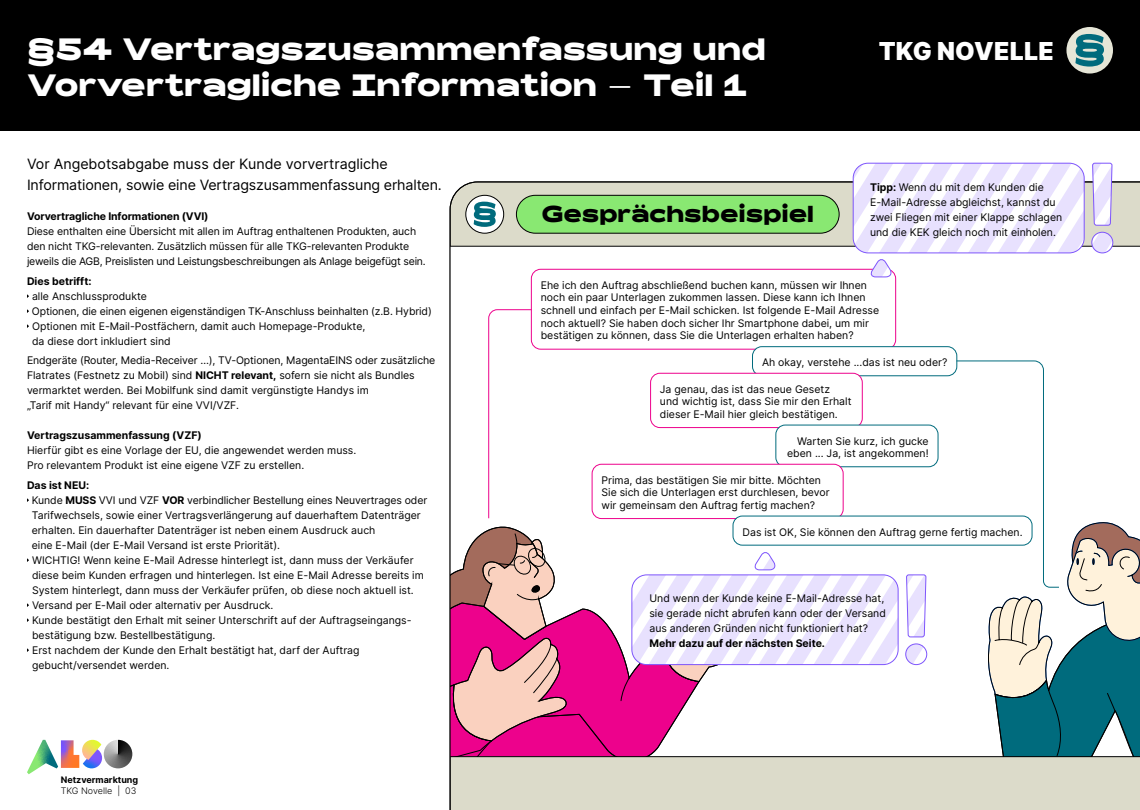
<style>
.page{position:relative;width:1140px;height:810px;background:#fff}
.page>*{position:absolute;margin:0;border:0;box-sizing:border-box;transform-origin:0 0}
.t1{font:700 30px/36px "Rois";color:#fff}
.t2{font:900 24.75px "Inter";letter-spacing:.01em;color:#fff}
.t3{font:700 22.42px "Rois";color:#000}
.t4{font:14.25px/21px "Inter";letter-spacing:-.01em;color:#000}
.t5{font:10.5px/15px "Inter";color:#000}
.t6{font:700 10.5px "Inter";color:#000}
.t7{font:700 9px "Inter";color:#000}
.t8{font:300 9px "Inter";color:#000}
.s1{font-weight:700}
</style>
<div class="page">
<div style="left:0;top:0;width:1140px;height:130px;background:#000"></div>
<svg style="left:27px;top:740px;width:105px;height:34px"></svg>
<svg style="left:450px;top:182px;width:690px;height:628px"></svg>
<div style="left:531px;top:269px;width:365px;height:80px;background:#fff;border-radius:9px"></div>
<div style="left:531px;top:269px;width:365px;height:81px;border:1px solid #ed028c;border-radius:9px"></div>
<div style="left:753px;top:347px;width:204px;height:29px;background:#fff;border-radius:9px"></div>
<div style="left:752px;top:346px;width:205px;height:30px;border:1px solid #006b7d;border-radius:9px"></div>
<div style="left:651px;top:373px;width:211px;height:55px;background:#fff;border-radius:9px"></div>
<div style="left:650px;top:373px;width:213px;height:55px;border:1px solid #ed028c;border-radius:9px"></div>
<div style="left:776px;top:425px;width:162px;height:42px;background:#fff;border-radius:9px"></div>
<div style="left:775px;top:425px;width:163px;height:42px;border:1px solid #006b7d;border-radius:9px"></div>
<div style="left:592px;top:464px;width:251px;height:55px;background:#fff;border-radius:9px"></div>
<div style="left:592px;top:464px;width:252px;height:55px;border:1px solid #ed028c;border-radius:9px"></div>
<div style="left:733px;top:516px;width:299px;height:29px;background:#fff;border-radius:9px"></div>
<div style="left:733px;top:516px;width:299px;height:30px;border:1px solid #006b7d;border-radius:9px"></div>
<svg style="left:488px;top:309px;width:44px;height:210px"></svg>
<svg style="left:956px;top:360px;width:184px;height:397px"></svg>
<svg style="left:906px;top:544px;width:22px;height:146px"></svg>
<svg style="left:853px;top:163px;width:231px;height:90px"></svg>
<div style="left:853px;top:163px;width:232px;height:90px;border:1px solid #7e55fc;border-radius:15px"></div>
<svg style="left:1092px;top:130px;width:22px;height:149px"></svg>
<svg style="left:869px;top:259px;width:23px;height:19px"></svg>
<svg style="left:450px;top:525px;width:448px;height:232px"></svg>
<div style="left:1066px;top:27px;width:47px;height:47px;background:#e6e6d7;border-radius:50%"></div>
<svg style="left:1075px;top:34px;width:29px;height:33px"></svg>
<p class="t1" style="left:27px;top:32px;width:740px">§54 Vertragszusammenfassung und<br>Vorvertragliche Information – Teil 1</p>
<p class="t2" style="left:879px;top:33px;width:177px">TKG NOVELLE</p>
<p class="t4" style="left:27px;top:153px;width:416px">Vor Angebotsabgabe muss der Kunde vorvertragliche<br>Informationen, sowie eine Vertragszusammenfassung erhalten.</p>
<p class="t6" style="left:27px;top:209px;width:183px">Vorvertragliche Informationen (VVI)</p>
<p class="t5" style="left:27px;top:224px;width:400px">Diese enthalten eine Übersicht mit allen im Auftrag enthaltenen Produkten, auch den nicht TKG-relevanten. Zusätzlich müssen für alle TKG-relevanten Produkte jeweils die AGB, Preislisten und Leistungsbeschreibungen als Anlage beigefügt sein.</p>
<p class="t6" style="left:27px;top:273px;width:66px">Dies betrifft:</p>
<p class="t5" style="left:32px;top:288px;width:116px">alle Anschlussprodukte</p>
<p class="t5" style="left:32px;top:303px;width:402px">Optionen, die einen eigenen eigenständigen TK-Anschluss beinhalten (z.B. Hybrid)</p>
<p class="t5" style="left:32px;top:318px;width:335px">Optionen mit E-Mail-Postfächern, damit auch Homepage-Produkte, da diese dort inkludiert sind</p>
<p class="t5" style="left:27px;top:353px;width:410px">Endgeräte (Router, Media-Receiver …), TV-Optionen, MagentaEINS oder zusätzliche Flatrates (Festnetz zu Mobil) sind <span class="s1">NICHT relevant,</span> sofern sie nicht als Bundles vermarktet werden. Bei Mobilfunk sind damit vergünstigte Handys im<br>„Tarif mit Handy“ relevant für eine VVI/VZF.</p>
<p class="t6" style="left:27px;top:428px;width:176px">Vertragszusammenfassung (VZF)</p>
<p class="t5" style="left:27px;top:443px;width:331px">Hierfür gibt es eine Vorlage der EU, die angewendet werden muss.</p>
<p class="t5" style="left:27px;top:458px;width:279px">Pro relevantem Produkt ist eine eigene VZF zu erstellen.</p>
<p class="t6" style="left:27px;top:477px;width:64px">Das ist NEU:</p>
<p class="t5" style="left:32px;top:492px;width:397px">Kunde <span class="s1">MUSS</span> VVI und VZF <span class="s1">VOR</span> verbindlicher Bestellung eines Neuvertrages oder Tarifwechsels, sowie einer Vertragsverlängerung auf dauerhaftem Datenträger erhalten. Ein dauerhafter Datenträger ist neben einem Ausdruck auch<br>eine E-Mail (der E-Mail Versand ist erste Priorität).</p>
<p class="t5" style="left:32px;top:552px;width:393px">WICHTIG! Wenn keine E-Mail Adresse hinterlegt ist, dann muss der Verkäufer diese beim Kunden erfragen und hinterlegen. Ist eine E-Mail Adresse bereits im<br>System hinterlegt, dann muss der Verkäufer prüfen, ob diese noch aktuell ist.</p>
<p class="t5" style="left:32px;top:597px;width:243px">Versand per E-Mail oder alternativ per Ausdruck.</p>
<p class="t5" style="left:32px;top:612px;width:381px">Kunde bestätigt den Erhalt mit seiner Unterschrift auf der Auftragseingangs&shy;bestätigung bzw. Bestellbestätigung.</p>
<p class="t5" style="left:32px;top:642px;width:329px">Erst nachdem der Kunde den Erhalt bestätigt hat, darf der Auftrag gebucht/versendet werden.</p>
<p class="t7" style="left:61px;top:773px;width:79px">Netzvermarktung</p>
<p class="t8" style="left:61px;top:784px;width:77px">TKG Novelle | 03</p>
<p class="t3" style="left:542px;top:201px;width:274px">Gesprächsbeispiel</p>
<p class="t5" style="left:870px;top:179px;width:194px"><span class="s1">Tipp:</span> Wenn du mit dem Kunden die E-Mail-Adresse abgleichst, kannst du zwei Fliegen mit einer Klappe schlagen und die KEK gleich noch mit einholen.</p>
<p class="t5" style="left:541px;top:278px;width:340px;line-height:12.6px">Ehe ich den Auftrag abschließend buchen kann, müssen wir Ihnen noch ein paar Unterlagen zukommen lassen. Diese kann ich Ihnen schnell und einfach per E-Mail schicken. Ist folgende E-Mail Adresse noch aktuell? Sie haben doch sicher Ihr Smartphone dabei, um mir bestätigen zu können, dass Sie die Unterlagen erhalten haben?</p>
<p class="t5" style="left:762px;top:355px;width:187px">Ah okay, verstehe ...das ist neu oder?</p>
<p class="t5" style="left:660px;top:382px;width:193px;line-height:12.6px">Ja genau, das ist das neue Gesetz<br>und wichtig ist, dass Sie mir den Erhalt dieser E-Mail hier gleich bestätigen.</p>
<p class="t5" style="left:787px;top:434px;width:143px;line-height:12.6px;text-align:right">Warten Sie kurz, ich gucke eben ... Ja, ist angekommen!</p>
<p class="t5" style="left:601px;top:473px;width:230px;line-height:12.6px">Prima, das bestätigen Sie mir bitte. Möchten<br>Sie sich die Unterlagen erst durchlesen, bevor wir gemeinsam den Auftrag fertig machen?</p>
<p class="t5" style="left:743px;top:524px;width:282px">Das ist OK, Sie können den Auftrag gerne fertig machen.</p>
<p class="t5" style="left:650px;top:591px;width:238px">Und wenn der Kunde keine E-Mail-Adresse hat, sie gerade nicht abrufen kann oder der Versand aus anderen Gründen nicht funktioniert hat?<br><span class="s1">Mehr dazu auf der nächsten Seite.</span></p>
</div>
